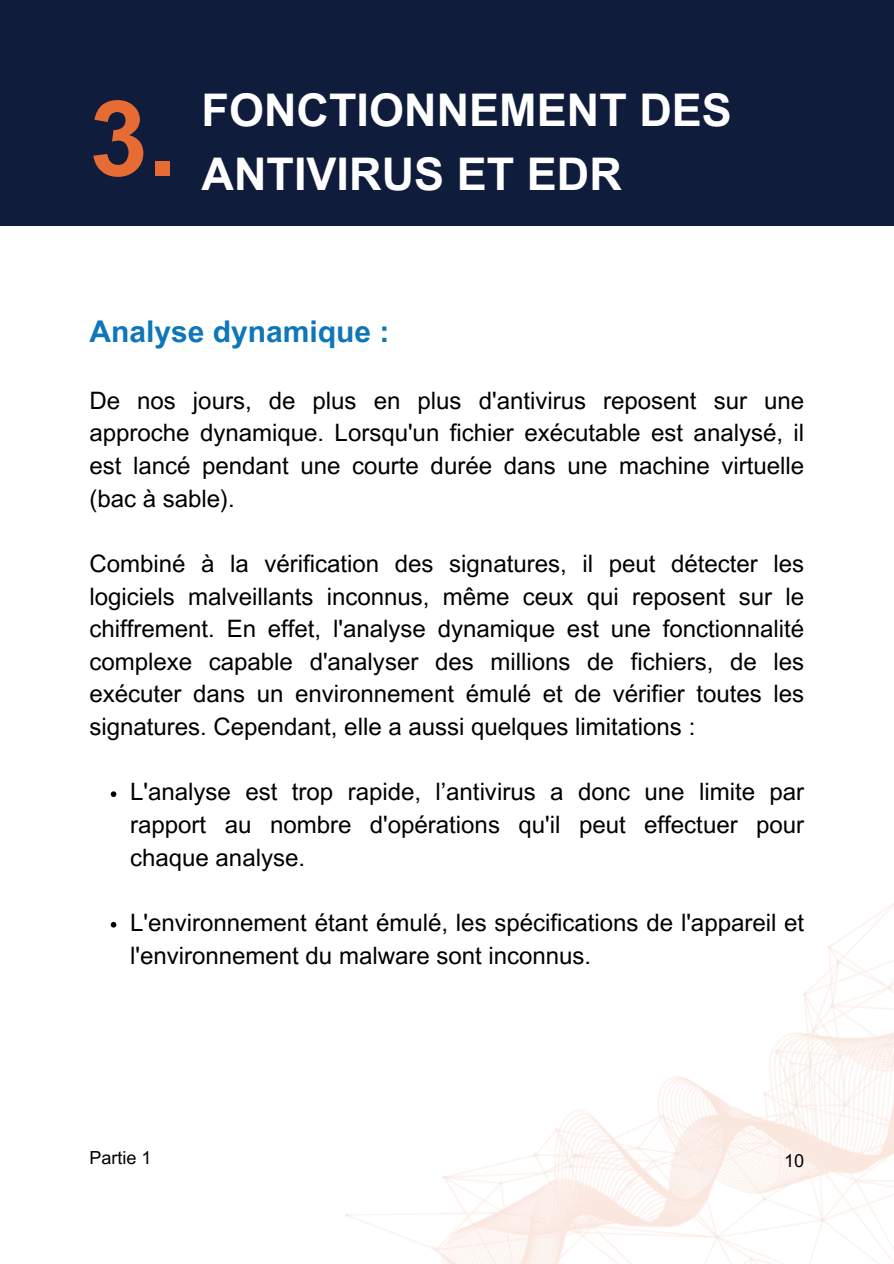
<style>
.page{position:relative;width:894px;height:1264px;background:#fff}
.page>*{position:absolute;margin:0;border:0;box-sizing:border-box;transform-origin:0 0}
.t1{font:700 105px "Arial MT Pro";color:#e76c34}
.t2{font:700 45px "Arial MT Pro";color:#fff}
.t3{font:700 30px "Arial MT Pro";color:#0e76b9}
.t4{font:24px/32.7px "Arial MT Pro";color:#000;text-align:justify}
.t5{font:18px "Arial MT Pro";color:#000}
</style>
<div class="page">
<div style="left:0;top:0;width:892px;height:226px;background:#101c3c"></div>
<svg style="left:111px;top:791px;width:5px;height:6px"></svg>
<svg style="left:111px;top:921px;width:5px;height:6px"></svg>
<img style="left:345px;top:904px;width:548px;height:359px">
<h2 class="t1" style="left:89px;top:99px;width:89px">3.</h2>
<h1 class="t2" style="left:201px;top:94px;width:532px">FONCTIONNEMENT DES</h1>
<h1 class="t2" style="left:201px;top:157px;width:422px">ANTIVIRUS ET EDR</h1>
<p class="t3" style="left:89px;top:320px;width:301px">Analyse dynamique :</p>
<h3 class="t4" style="left:89px;top:387px;width:716px">De nos jours, de plus en plus d'antivirus reposent sur une approche dynamique. Lorsqu'un fichier exécutable est analysé, il est lancé pendant une courte durée dans une machine virtuelle (bac à sable).</h3>
<h4 class="t4" style="left:89px;top:550px;width:716px">Combiné à la vérification des signatures, il peut détecter les logiciels malveillants inconnus, même ceux qui reposent sur le chiffrement. En effet, l'analyse dynamique est une fonctionnalité complexe capable d'analyser des millions de fichiers, de les exécuter dans un environnement émulé et de vérifier toutes les signatures. Cependant, elle a aussi quelques limitations :</h4>
<h4 class="t4" style="left:130px;top:778px;width:675px">L'analyse est trop rapide, l’antivirus a donc une limite par rapport au nombre d'opérations qu'il peut effectuer pour chaque analyse.</h4>
<p class="t4" style="left:130px;top:909px;width:675px">L'environnement étant émulé, les spécifications de l'appareil et l'environnement du malware sont inconnus.</p>
<p class="t5" style="left:89px;top:1150px;width:64px">Partie 1</p>
<p class="t5" style="left:784px;top:1153px;width:22px">10</p>
</div>
